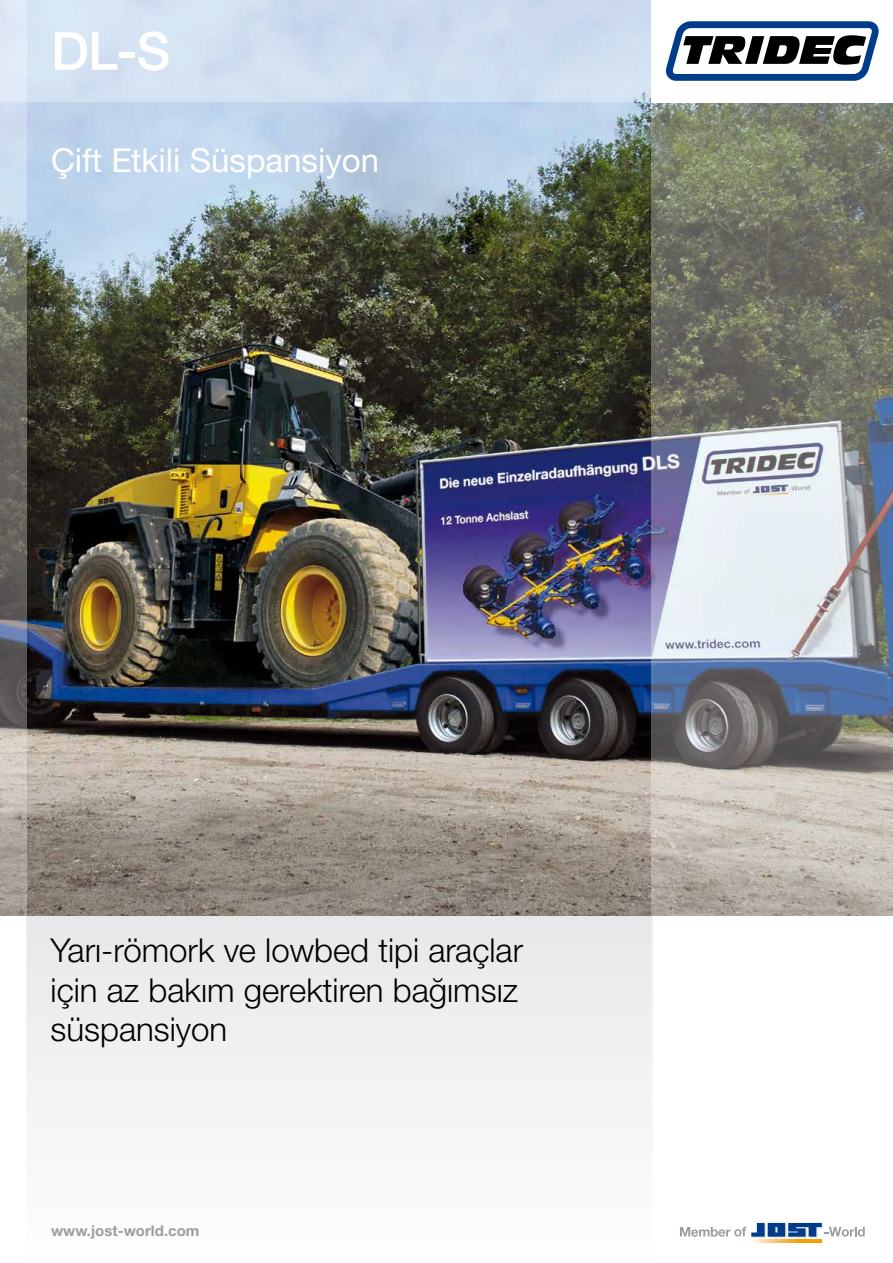
<style>
.page{position:relative;width:893px;height:1263px;background:#fff}
.page>*{position:absolute;margin:0;border:0;box-sizing:border-box;transform-origin:0 0}
.t1{font:500 52.5px "Helvetica Neue LT Pro";color:#fff}
.t2{font:300 33px/39.6px "Helvetica Neue LTW1 G";color:#000}
.t3{font:33px "Helvetica Neue LTW1 G";color:#fff}
.t4{font:700 15px "Helvetica Neue LT Pro";color:#9c9e9f}
</style>
<div class="page">
<div style="left:26px;top:915px;width:626px;height:348px;background:#f3f3f3"></div>
<img style="left:27px;top:102px;width:625px;height:813px">
<div style="left:0;top:0;width:654px;height:102px;background:#d1dff1"></div>
<svg style="left:0;top:0;width:27px;height:1263px"></svg>
<div style="left:652px;top:0;width:241px;height:102px;background:#fff"></div>
<svg style="left:666px;top:21px;width:213px;height:60px"></svg>
<svg style="left:652px;top:103px;width:241px;height:1137px"></svg>
<svg style="left:753px;top:1240px;width:69px;height:3px"></svg>
<svg style="left:680px;top:1223px;width:185px;height:15px"></svg>
<h1 class="t1" style="left:51px;top:20px;width:121px">DL-S</h1>
<p class="t3" style="left:51px;top:140px;width:330px">Çift Etkili Süspansiyon</p>
<p class="t2" style="left:51px;top:930px;width:474px">Yarı-römork ve lowbed tipi araçlar için az bakım gerektiren bağımsız süspansiyon</p>
<p class="t4" style="left:51px;top:1221px;width:150px">www.jost-world.com</p>
</div>
